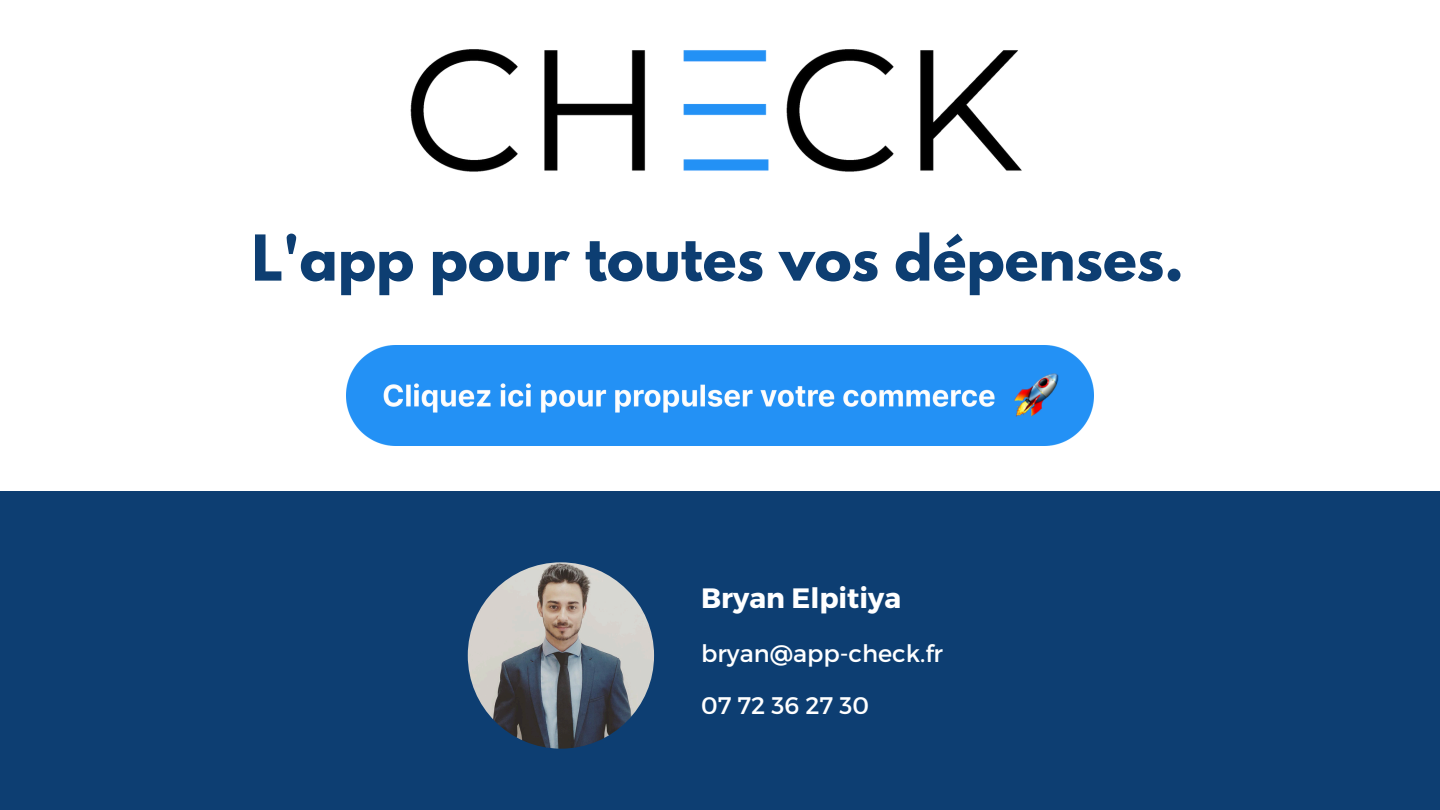
<style>
.page{position:relative;width:1440px;height:810px;background:#fff}
.page>*{position:absolute;margin:0;border:0;box-sizing:border-box;transform-origin:0 0}
.t1{font:700 56px "League Spartan";color:#0d3e72}
.t2{font:700 28px "Montserrat";color:#fff}
.t3{font:24px "Montserrat";color:#fff}
</style>
<div class="page">
<img style="left:410px;top:49px;width:612px;height:123px">
<div style="left:0;top:491px;width:1440px;height:319px;background:#0d3e72"></div>
<img style="left:468px;top:562px;width:186px;height:187px;border-radius:50%">
<img style="left:346px;top:346px;width:747px;height:99px">
<p class="t1" style="left:252px;top:230px;width:934px">L'app pour toutes vos dépenses.</p>
<p class="t2" style="left:701px;top:580px;width:202px">Bryan Elpitiya</p>
<p class="t3" style="left:701px;top:638px;width:243px">bryan@app-check.fr</p>
<h2 class="t3" style="left:701px;top:690px;width:169px">07 72 36 27 30</h2>
</div>
